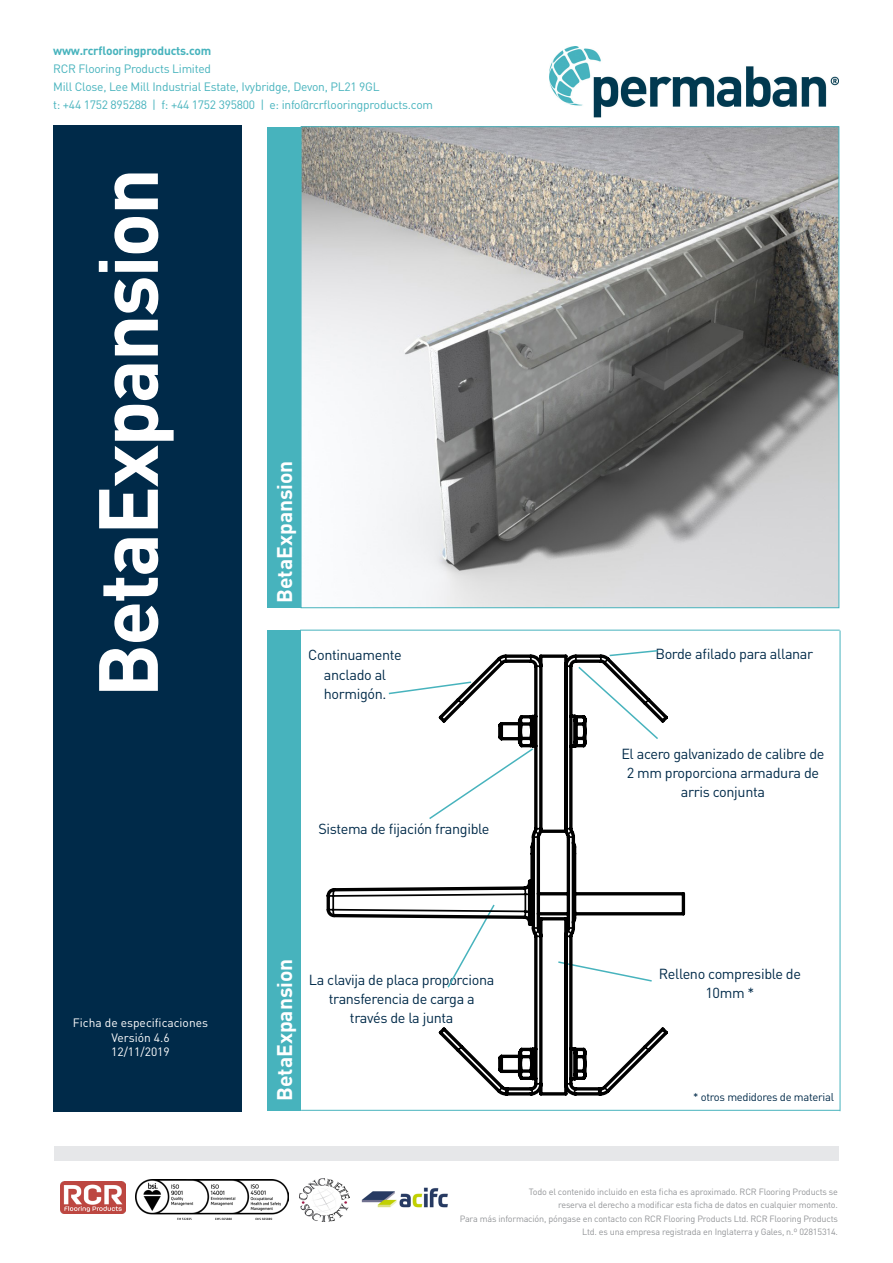
<style>
.page{position:relative;width:893px;height:1263px;background:#fff}
.page>*{position:absolute;margin:0;border:0;box-sizing:border-box;transform-origin:0 0}
.t1{font:700 82.5px "DIN Pro";letter-spacing:-.03em;color:#fff}
.t2{font:700 21px "DIN Pro";color:#fff}
.body{font:14.4px/19.2px "DIN Pro";letter-spacing:-.025em;color:#002a49;text-align:center}
.t3{font:12px "DIN Pro";letter-spacing:-.02em;color:#47b3bd}
.t4{font:12px "DIN Pro";color:#fff}
.t5{font:700 12px "DIN Pro";letter-spacing:-.02em;color:#47b3bd}
.body-2{font:11.25px "DIN Pro";letter-spacing:-.025em;color:#002a49}
.t6{font:9px/13.5px "DIN Pro";letter-spacing:-.02em;color:#939598;text-align:right}
</style>
<div class="page">
<div style="left:53px;top:126px;width:189px;height:986px;background:#002a49"></div>
<div style="left:54px;top:1146px;width:785px;height:14px;background:#e6e7e9"></div>
<img style="left:549px;top:46px;width:290px;height:72px">
<div style="left:267px;top:127px;width:34px;height:481px;background:#47b3bd"></div>
<svg style="left:628px;top:650px;width:30px;height:3px"></svg>
<svg style="left:326px;top:653px;width:360px;height:443px"></svg>
<svg style="left:327px;top:654px;width:324px;height:441px"></svg>
<div style="left:267px;top:630px;width:34px;height:481px;background:#47b3bd"></div>
<hr style="left:300px;top:630px;width:540px;height:1px;background:#47b3bd">
<hr style="left:301px;top:1110px;width:539px;height:1px;background:#47b3bd">
<hr style="left:840px;top:630px;width:1px;height:481px;background:#47b3bd">
<img style="left:303px;top:128px;width:534px;height:478px">
<img style="left:299px;top:1178px;width:50px;height:43px">
<img style="left:61px;top:1181px;width:64px;height:32px">
<img style="left:361px;top:1187px;width:87px;height:21px">
<img style="left:136px;top:1179px;width:152px;height:40px">
<p class="t5" style="left:53px;top:42px;width:160px">www.rcrflooringproducts.com</p>
<p class="t3" style="left:53px;top:60px;width:159px">RCR Flooring Products Limited</p>
<p class="t3" style="left:53px;top:78px;width:328px">Mill Close, Lee Mill Industrial Estate, Ivybridge, Devon, PL21 9GL</p>
<p class="t3" style="left:53px;top:96px;width:381px">t: +44 1752 895288 | f: +44 1752 395800 | e: info@rcrflooringproducts.com</p>
<p class="t1" style="left:72px;top:698px;width:531px;rotate:-90deg">BetaExpansion</p>
<p class="t4" style="left:73px;top:1015px;width:137px">Ficha de especificaciones</p>
<p class="t4" style="left:111px;top:1029px;width:60px">Versión 4.6</p>
<p class="t4" style="left:111px;top:1043px;width:60px">12/11/2019</p>
<p class="t2" style="left:270px;top:603px;width:144px;rotate:-90deg">BetaExpansion</p>
<p class="body" style="left:308px;top:645px;width:95px">Continuamente anclado al hormigón.</p>
<p class="body" style="left:318px;top:818px;width:172px">Sistema de fijación frangible</p>
<p class="t2" style="left:270px;top:1101px;width:144px;rotate:-90deg">BetaExpansion</p>
<p class="body" style="left:309px;top:969px;width:187px">La clavija de placa proporciona transferencia de carga a través de la junta</p>
<p class="body" style="left:655px;top:643px;width:159px">Borde afilado para allanar</p>
<p class="body" style="left:621px;top:743px;width:205px">El acero galvanizado de calibre de<br>2 mm proporciona armadura de arris conjunta</p>
<p class="body" style="left:659px;top:963px;width:144px">Relleno compresible de<br>10mm *</p>
<p class="body-2" style="left:693px;top:1089px;width:142px">* otros medidores de material</p>
<p class="t6" style="left:529px;top:1184px;width:311px">Todo el contenido incluido en esta ficha es aproximado. RCR Flooring Products se</p>
<p class="t6" style="left:558px;top:1198px;width:281px">reserva el derecho a modificar esta ficha de datos en cualquier momento.</p>
<p class="t6" style="left:460px;top:1211px;width:380px">Para más información, póngase en contacto con RCR Flooring Products Ltd. RCR Flooring Products<br>Ltd. es una empresa registrada en Inglaterra y Gales, n.º 02815314.</p>
</div>
